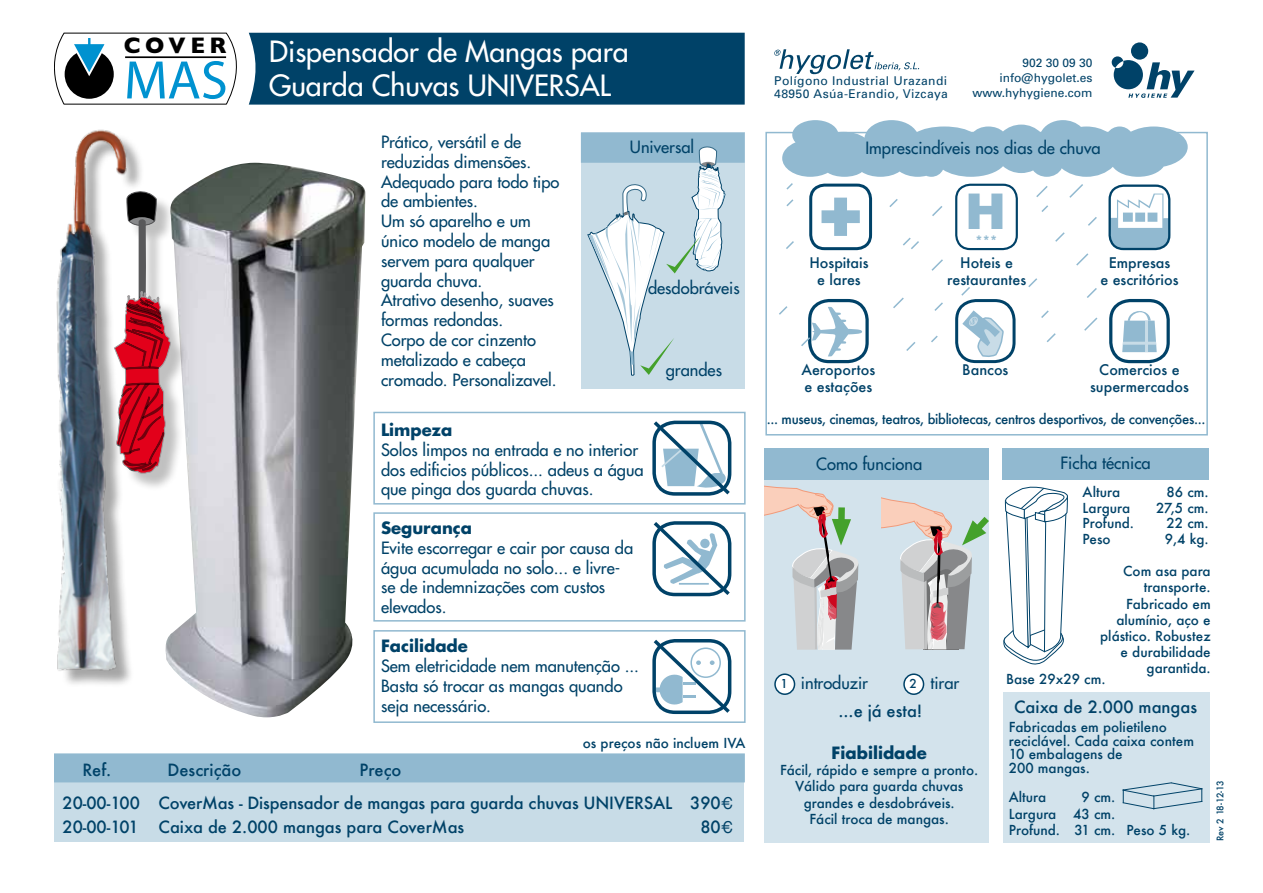
<style>
.page{position:relative;width:1263px;height:893px;background:#fff}
.page>*{position:absolute;margin:0;border:0;box-sizing:border-box;transform-origin:0 0}
.t1{font:54.75px "Myriad Pro";color:#0092d0}
.t2{font:900 49.35px "Arial";color:#91b9d0}
.t3{font:28.5px/34.2px "Futura";color:#fff}
.t4{font:700 22.8px "Gill Sans";letter-spacing:.195em;color:#000}
.t5{font:16.5px/19.8px "Futura";color:#004268}
.t6{font:500 16.5px/33px "Futura";color:#004268}
.t7{font:700 16.5px "Futura";color:#004268}
.t8{font:500 14.4px/17.2px "Futura";color:#004268;text-align:center}
.t9{font:500 13.5px/16.2px "Futura";color:#004268}
.t10{font:500 13.5px "Futura";letter-spacing:-.025em;color:#004268}
.t11{font:900 12.9px "Arial";color:#91b9d0}
.t12{font:12.15px/12.1px "Univers";letter-spacing:.03em;color:#004268}
.t13{font:12px/15px "Univers";color:#004268;text-align:right}
.t14{font:500 9px "Futura";letter-spacing:-.07em;color:#004268}
.s1{font-family:"Helvetica";font-weight:400}
.s2{font-weight:500;font-size:12px}
</style>
<div class="page">
<div style="left:55px;top:754px;width:689px;height:88px;background:#c8dce7"></div>
<div style="left:764px;top:448px;width:225px;height:395px;background:#d3e3ec"></div>
<div style="left:1003px;top:692px;width:206px;height:151px;background:#d3e3ec"></div>
<div style="left:54px;top:753px;width:691px;height:29px;background:#91b9d0;border:2px solid #91b9d0"></div>
<div style="left:249px;top:33px;width:496px;height:72px;background:#004268"></div>
<div style="left:764px;top:448px;width:225px;height:31px;background:#91b9d0"></div>
<div style="left:1002px;top:448px;width:207px;height:31px;background:#91b9d0"></div>
<div style="left:765px;top:132px;width:443px;height:303px;border:2px solid #91b9d0"></div>
<div style="left:373px;top:412px;width:373px;height:93px;border:2px solid #91b9d0"></div>
<div style="left:373px;top:512px;width:373px;height:110px;border:2px solid #91b9d0"></div>
<div style="left:373px;top:630px;width:373px;height:93px;border:2px solid #91b9d0"></div>
<svg style="left:54px;top:33px;width:183px;height:72px"></svg>
<img style="left:165px;top:163px;width:200px;height:554px">
<div style="left:581px;top:133px;width:164px;height:256px;background:#c8dce7"></div>
<div style="left:581px;top:133px;width:164px;height:30px;background:#91b9d0"></div>
<svg style="left:652px;top:639px;width:80px;height:76px"></svg>
<svg style="left:652px;top:521px;width:80px;height:76px"></svg>
<div style="left:775px;top:674px;width:19px;height:20px;background:#fff;border-radius:50%"></div>
<div style="left:774px;top:673px;width:21px;height:22px;border:2px solid #004268;border-radius:50%"></div>
<div style="left:904px;top:674px;width:19px;height:20px;background:#fff;border-radius:50%"></div>
<div style="left:903px;top:673px;width:21px;height:22px;border:2px solid #004268;border-radius:50%"></div>
<div style="left:808px;top:299px;width:61px;height:64px;border:3px solid #004268;border-radius:19px"></div>
<div style="left:955px;top:299px;width:60px;height:64px;border:3px solid #004268;border-radius:19px"></div>
<div style="left:1109px;top:299px;width:61px;height:64px;border:3px solid #004268;border-radius:19px"></div>
<svg style="left:1122px;top:782px;width:81px;height:28px"></svg>
<img style="left:54px;top:86px;width:99px;height:598px">
<div style="left:1131px;top:42px;width:17px;height:18px;background:#004268;border-radius:50%"></div>
<svg style="left:1112px;top:56px;width:82px;height:42px"></svg>
<svg style="left:774px;top:49px;width:145px;height:25px"></svg>
<svg style="left:1003px;top:486px;width:65px;height:179px"></svg>
<svg style="left:587px;top:146px;width:146px;height:350px"></svg>
<div style="left:117px;top:194px;width:72px;height:298px;background:#000;opacity:.25"></div>
<svg style="left:114px;top:187px;width:57px;height:287px"></svg>
<svg style="left:881px;top:497px;width:108px;height:153px"></svg>
<svg style="left:764px;top:485px;width:94px;height:165px"></svg>
<svg style="left:777px;top:120px;width:411px;height:238px"></svg>
<h3 class="t4" style="left:124px;top:32px;width:104px">COVER</h3>
<h1 class="t1" style="left:124px;top:46px;width:105px">MAS</h1>
<h3 class="t3" style="left:269px;top:34px;width:361px">Dispensador de Mangas para<br>Guarda Chuvas UNIVERSAL</h3>
<p class="t5" style="left:381px;top:132px;width:180px">Prático, versátil e de reduzidas dimensões.<br>Adequado para todo tipo de ambientes.<br>Um só aparelho e um único modelo de manga servem para qualquer guarda chuva.<br>Atrativo desenho, suaves formas redondas.<br>Corpo de cor cinzento metalizado e cabeça cromado. Personalizavel.</p>
<p class="t5" style="left:630px;top:137px;width:66px">Universal</p>
<p class="t5" style="left:648px;top:278px;width:93px">desdobráveis</p>
<p class="t5" style="left:666px;top:359px;width:58px">grandes</p>
<p class="t7" style="left:381px;top:418px;width:73px">Limpeza</p>
<p class="t5" style="left:381px;top:440px;width:264px">Solos limpos na entrada e no interior dos edificios públicos... adeus a água que pinga dos guarda chuvas.</p>
<p class="t7" style="left:381px;top:516px;width:93px">Segurança</p>
<p class="t5" style="left:381px;top:538px;width:254px">Evite escorregar e cair por causa da água acumulada no solo... e livre&shy;se de indemnizações com custos elevados.</p>
<p class="t7" style="left:381px;top:634px;width:88px">Facilidade</p>
<p class="t5" style="left:381px;top:656px;width:259px">Sem eletricidade nem manutenção ...<br>Basta só trocar as mangas quando seja necessário.</p>
<p class="t9" style="left:583px;top:735px;width:164px">os preços não incluem IVA</p>
<p class="t6" style="left:83px;top:753px;width:30px">Ref.</p>
<p class="t6" style="left:168px;top:753px;width:75px">Descrição</p>
<p class="t6" style="left:63px;top:753px;width:672px;text-indent:297px">Preço<br>20-00-100 CoverMas - Dispensador de mangas para guarda chuvas UNIVERSAL 390<span class="s1">€</span></p>
<p class="t6" style="left:63px;top:810px;width:403px">20-00-101 Caixa de 2.000 mangas para CoverMas</p>
<p class="t6" style="left:700px;top:810px;width:34px">80<span class="s1">€</span></p>
<p class="t12" style="left:774px;top:75px;width:175px">Polígono Industrial Urazandi<br>48950 Asúa-Erandio, Vizcaya</p>
<p class="t13" style="left:972px;top:55px;width:122px">902 30 09 30 info@hygolet.es www.hyhygiene.com</p>
<p class="t5" style="left:865px;top:138px;width:237px">Imprescindíveis nos dias de chuva</p>
<p class="t8" style="left:809px;top:254px;width:61px">Hospitais e lares</p>
<h2 class="t2" style="left:965px;top:184px;width:43px">H</h2>
<p class="t11" style="left:976px;top:234px;width:23px">***</p>
<p class="t8" style="left:947px;top:254px;width:80px">Hoteis e restaurantes</p>
<p class="t8" style="left:1100px;top:254px;width:80px">Empresas<br>e escritórios</p>
<p class="t8" style="left:801px;top:361px;width:75px;text-align:left">Aeroportos e estações</p>
<p class="t10" style="left:767px;top:409px;width:440px">... museus, cinemas, teatros, bibliotecas, centros desportivos, de convenções...</p>
<p class="t8" style="left:962px;top:361px;width:48px">Bancos</p>
<p class="t8" style="left:1090px;top:361px;width:100px">Comercios e supermercados</p>
<p class="t5" style="left:816px;top:454px;width:107px">Como funciona</p>
<p class="t5" style="left:1060px;top:453px;width:92px">Ficha técnica</p>
<p class="t5" style="left:780px;top:673px;width:89px"><span class="s2">1</span> introduzir</p>
<p class="t5" style="left:909px;top:673px;width:51px"><span class="s2">2</span> tirar</p>
<p class="t6" style="left:838px;top:694px;width:86px">...e já esta!</p>
<p class="t7" style="left:832px;top:741px;width:97px">Fiabilidade</p>
<p class="t9" style="left:780px;top:762px;width:200px;text-align:center">Fácil, rápido e sempre a pronto.<br>Válido para guarda chuvas grandes e desdobráveis.<br>Fácil troca de mangas.</p>
<p class="t9" style="left:1083px;top:484px;width:39px">Altura</p>
<p class="t9" style="left:1166px;top:484px;width:44px">86 cm.</p>
<p class="t9" style="left:1083px;top:499px;width:49px">Largura</p>
<p class="t9" style="left:1156px;top:499px;width:54px">27,5 cm.</p>
<p class="t9" style="left:1083px;top:515px;width:53px">Profund.</p>
<p class="t9" style="left:1166px;top:515px;width:44px">22 cm.</p>
<p class="t9" style="left:1083px;top:531px;width:30px">Peso</p>
<p class="t9" style="left:1165px;top:531px;width:45px">9,4 kg.</p>
<p class="t9" style="left:1100px;top:563px;width:112px;text-align:right">Com asa para transporte.<br>Fabricado em alumínio, aço e plástico. Robustez e durabilidade garantida.</p>
<p class="t9" style="left:1006px;top:671px;width:101px">Base 29x29 cm.</p>
<p class="t6" style="left:1014px;top:690px;width:185px">Caixa de 2.000 mangas</p>
<p class="t9" style="left:1009px;top:720px;width:187px;line-height:13.5px">Fabricadas em polietileno reciclável. Cada caixa contem<br>10 embalagens de<br>200 mangas.</p>
<p class="t9" style="left:1009px;top:789px;width:39px">Altura</p>
<p class="t9" style="left:1009px;top:789px;width:183px;text-indent:73px">9 cm.<br>Largura 43 cm.<br>Profund. 31 cm. Peso 5 kg.</p>
<p class="t14" style="left:1214px;top:841px;width:62px;rotate:-90deg">Rev 2 18-12-13</p>
</div>
